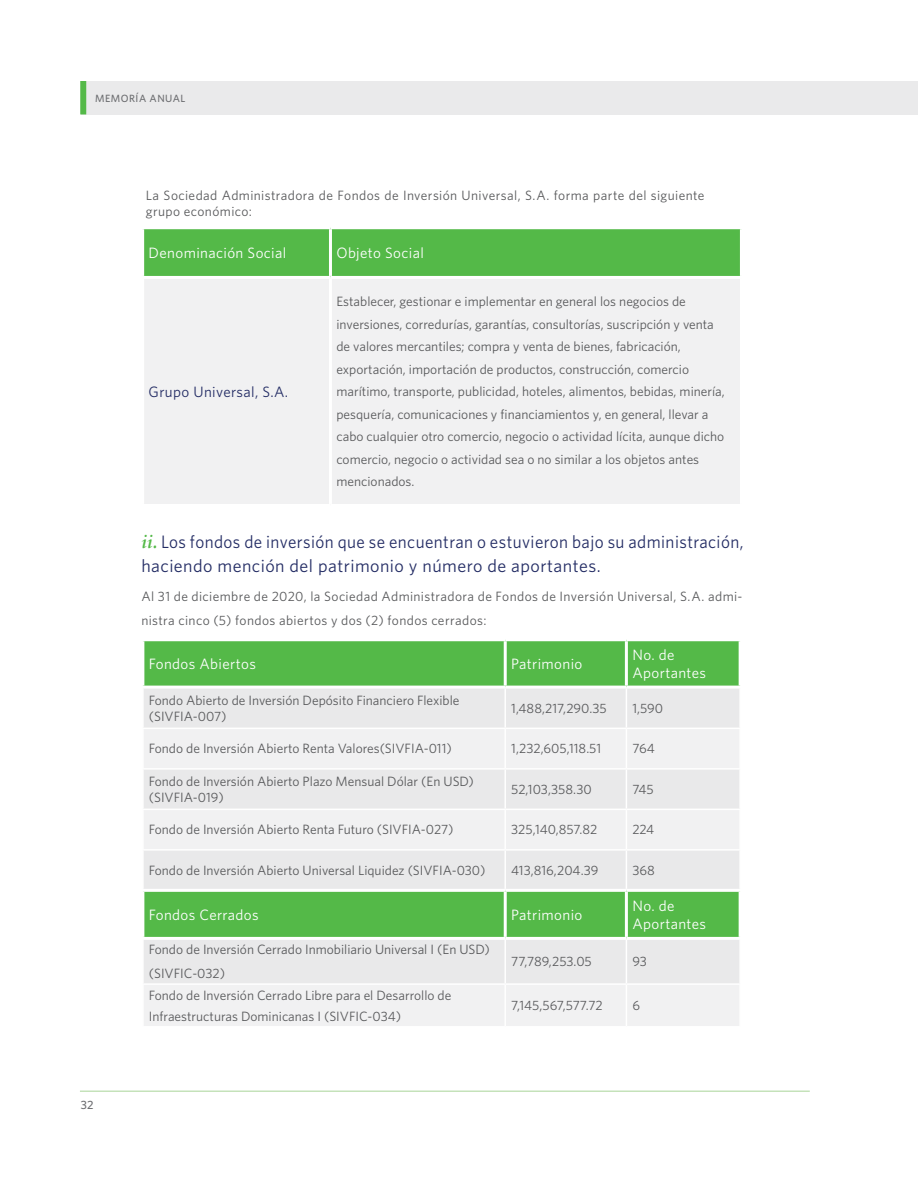
<style>
.page{position:relative;width:918px;height:1188px;background:#fff}
.page>*{position:absolute;margin:0;border:0;box-sizing:border-box;transform-origin:0 0}
.t1{font:18px/24px "Whitney";letter-spacing:.025em;color:#232c64;scale:.95 1}
.t2{font:15px/18px "Whitney";letter-spacing:.025em;color:#fff}
.t3{font:15px "Whitney";letter-spacing:.025em;color:#232c64}
.t4{font:13.5px/22.5px "Whitney";color:#58595b}
.t5{font:13.5px/24px "Whitney";letter-spacing:.03em;color:#58595b}
.t6{font:500 12px "Whitney";color:#6d6e71}
.t7{font:500 10.5px "Whitney";letter-spacing:.05em;color:#6d6e71}
.s1{font-family:"Palatino";font-weight:700;font-style:italic;color:#54b948}
</style>
<div class="page">
<div style="left:81px;top:81px;width:837px;height:33px;background:#eaeaeb"></div>
<hr style="left:80px;top:1090px;width:730px;height:2px;background:#acd69c">
<div style="left:80px;top:81px;width:6px;height:33px;background:#54b948"></div>
<div style="left:144px;top:229px;width:596px;height:47px;background:#54b948"></div>
<div style="left:144px;top:279px;width:596px;height:225px;background:#f1f1f2"></div>
<hr style="left:329px;top:229px;width:3px;height:47px;background:#fff">
<hr style="left:329px;top:279px;width:3px;height:225px;background:#fff">
<div style="left:144px;top:641px;width:595px;height:45px;background:#54b948"></div>
<div style="left:144px;top:689px;width:595px;height:39px;background:#e9e9ea"></div>
<div style="left:144px;top:729px;width:595px;height:297px;background:#f1f1f2"></div>
<div style="left:144px;top:892px;width:595px;height:45px;background:#54b948"></div>
<hr style="left:504px;top:689px;width:2px;height:39px;background:#fff">
<hr style="left:626px;top:689px;width:1px;height:39px;background:#fff">
<hr style="left:504px;top:729px;width:2px;height:39px;background:#fff">
<hr style="left:626px;top:729px;width:1px;height:39px;background:#fff">
<hr style="left:142px;top:768px;width:363px;height:2px;background:#fff">
<hr style="left:505px;top:768px;width:121px;height:2px;background:#fff">
<hr style="left:504px;top:770px;width:2px;height:39px;background:#fff">
<hr style="left:626px;top:768px;width:115px;height:2px;background:#fff">
<hr style="left:626px;top:770px;width:1px;height:39px;background:#fff">
<hr style="left:142px;top:809px;width:363px;height:1px;background:#fff">
<hr style="left:505px;top:809px;width:121px;height:1px;background:#fff">
<hr style="left:504px;top:810px;width:2px;height:39px;background:#fff">
<hr style="left:626px;top:809px;width:115px;height:1px;background:#fff">
<hr style="left:626px;top:810px;width:1px;height:39px;background:#fff">
<hr style="left:142px;top:849px;width:363px;height:2px;background:#fff">
<hr style="left:505px;top:849px;width:121px;height:2px;background:#fff">
<hr style="left:504px;top:851px;width:2px;height:38px;background:#fff">
<hr style="left:626px;top:849px;width:115px;height:2px;background:#fff">
<hr style="left:626px;top:851px;width:1px;height:38px;background:#fff">
<hr style="left:504px;top:940px;width:2px;height:43px;background:#fff">
<hr style="left:626px;top:940px;width:1px;height:43px;background:#fff">
<hr style="left:142px;top:983px;width:363px;height:2px;background:#fff">
<hr style="left:141px;top:889px;width:364px;height:3px;background:#fff">
<hr style="left:141px;top:937px;width:364px;height:3px;background:#fff">
<hr style="left:505px;top:889px;width:121px;height:3px;background:#fff">
<hr style="left:504px;top:892px;width:3px;height:45px;background:#fff">
<hr style="left:505px;top:937px;width:121px;height:3px;background:#fff">
<hr style="left:626px;top:889px;width:116px;height:3px;background:#fff">
<hr style="left:625px;top:892px;width:3px;height:45px;background:#fff">
<hr style="left:626px;top:937px;width:116px;height:3px;background:#fff">
<hr style="left:505px;top:983px;width:121px;height:2px;background:#fff">
<hr style="left:504px;top:985px;width:2px;height:41px;background:#fff">
<hr style="left:626px;top:983px;width:115px;height:2px;background:#fff">
<hr style="left:626px;top:985px;width:1px;height:41px;background:#fff">
<hr style="left:504px;top:641px;width:3px;height:45px;background:#fff">
<hr style="left:625px;top:641px;width:3px;height:45px;background:#fff">
<p class="t7" style="left:95px;top:92px;width:92px">MEMORÍA ANUAL</p>
<p class="t5" style="left:146px;top:186px;width:560px;line-height:16.5px">La Sociedad Administradora de Fondos de Inversión Universal, S.A. forma parte del siguiente grupo económico:</p>
<p class="t2" style="left:149px;top:243px;width:139px">Denominación Social</p>
<p class="t2" style="left:336px;top:243px;width:89px">Objeto Social</p>
<p class="t3" style="left:149px;top:383px;width:141px">Grupo Universal, S.A.</p>
<p class="t4" style="left:336px;top:290px;width:390px">Establecer, gestionar e implementar en general los negocios de inversiones, corredurías, garantías, consultorías, suscripción y venta de valores mercantiles; compra y venta de bienes, fabricación, exportación, importación de productos, construcción, comercio marítimo, transporte, publicidad, hoteles, alimentos, bebidas, minería, pesquería, comunicaciones y financiamientos y, en general, llevar a cabo cualquier otro comercio, negocio o actividad lícita, aunque dicho comercio, negocio o actividad sea o no similar a los objetos antes mencionados.</p>
<h1 class="t1" style="left:141px;top:529px;width:635px"><span class="s1">ii.</span> Los fondos de inversión que se encuentran o estuvieron bajo su administración, haciendo mención del patrimonio y número de aportantes.</h1>
<p class="t5" style="left:141px;top:584px;width:603px">Al 31 de diciembre de 2020, la Sociedad Administradora de Fondos de Inversión Universal, S.A. admi&shy;nistra cinco (5) fondos abiertos y dos (2) fondos cerrados:</p>
<p class="t2" style="left:149px;top:654px;width:109px">Fondos Abiertos</p>
<p class="t2" style="left:511px;top:654px;width:73px">Patrimonio</p>
<p class="t2" style="left:632px;top:645px;width:75px">No. de<br>Aportantes</p>
<p class="t4" style="left:149px;top:692px;width:312px;line-height:16.2px">Fondo Abierto de Inversión Depósito Financiero Flexible (SIVFIA-007)</p>
<p class="t4" style="left:511px;top:697px;width:97px">1,488,217,290.35</p>
<p class="t4" style="left:632px;top:697px;width:32px">1,590</p>
<p class="t4" style="left:149px;top:737px;width:304px">Fondo de Inversión Abierto Renta Valores(SIVFIA-011)</p>
<p class="t4" style="left:511px;top:737px;width:91px">1,232,605,118.51</p>
<p class="t4" style="left:632px;top:737px;width:24px">764</p>
<p class="t4" style="left:149px;top:773px;width:326px;line-height:16.2px">Fondo de Inversión Abierto Plazo Mensual Dólar (En USD) (SIVFIA-019)</p>
<p class="t4" style="left:511px;top:778px;width:82px">52,103,358.30</p>
<p class="t4" style="left:632px;top:778px;width:23px">745</p>
<p class="t4" style="left:149px;top:818px;width:306px">Fondo de Inversión Abierto Renta Futuro (SIVFIA-027)</p>
<p class="t4" style="left:511px;top:818px;width:88px">325,140,857.82</p>
<p class="t4" style="left:632px;top:818px;width:23px">224</p>
<p class="t4" style="left:149px;top:859px;width:338px">Fondo de Inversión Abierto Universal Liquidez (SIVFIA-030)</p>
<p class="t4" style="left:511px;top:859px;width:89px">413,816,204.39</p>
<p class="t4" style="left:632px;top:859px;width:24px">368</p>
<p class="t2" style="left:149px;top:905px;width:111px">Fondos Cerrados</p>
<p class="t2" style="left:511px;top:905px;width:73px">Patrimonio</p>
<p class="t2" style="left:632px;top:896px;width:75px">No. de<br>Aportantes</p>
<p class="t4" style="left:149px;top:937px;width:342px;line-height:24px">Fondo de Inversión Cerrado Inmobiliario Universal I (En USD) (SIVFIC-032)</p>
<p class="t4" style="left:511px;top:950px;width:82px">77,789,253.05</p>
<p class="t4" style="left:632px;top:950px;width:16px">93</p>
<p class="t6" style="left:81px;top:1098px;width:14px">32</p>
<p class="t4" style="left:149px;top:984px;width:304px;line-height:21px">Fondo de Inversión Cerrado Libre para el Desarrollo de<br>Infraestructuras Dominicanas I (SIVFIC-034)</p>
<p class="t4" style="left:511px;top:994px;width:93px">7,145,567,577.72</p>
<p class="t4" style="left:632px;top:994px;width:9px">6</p>
</div>
